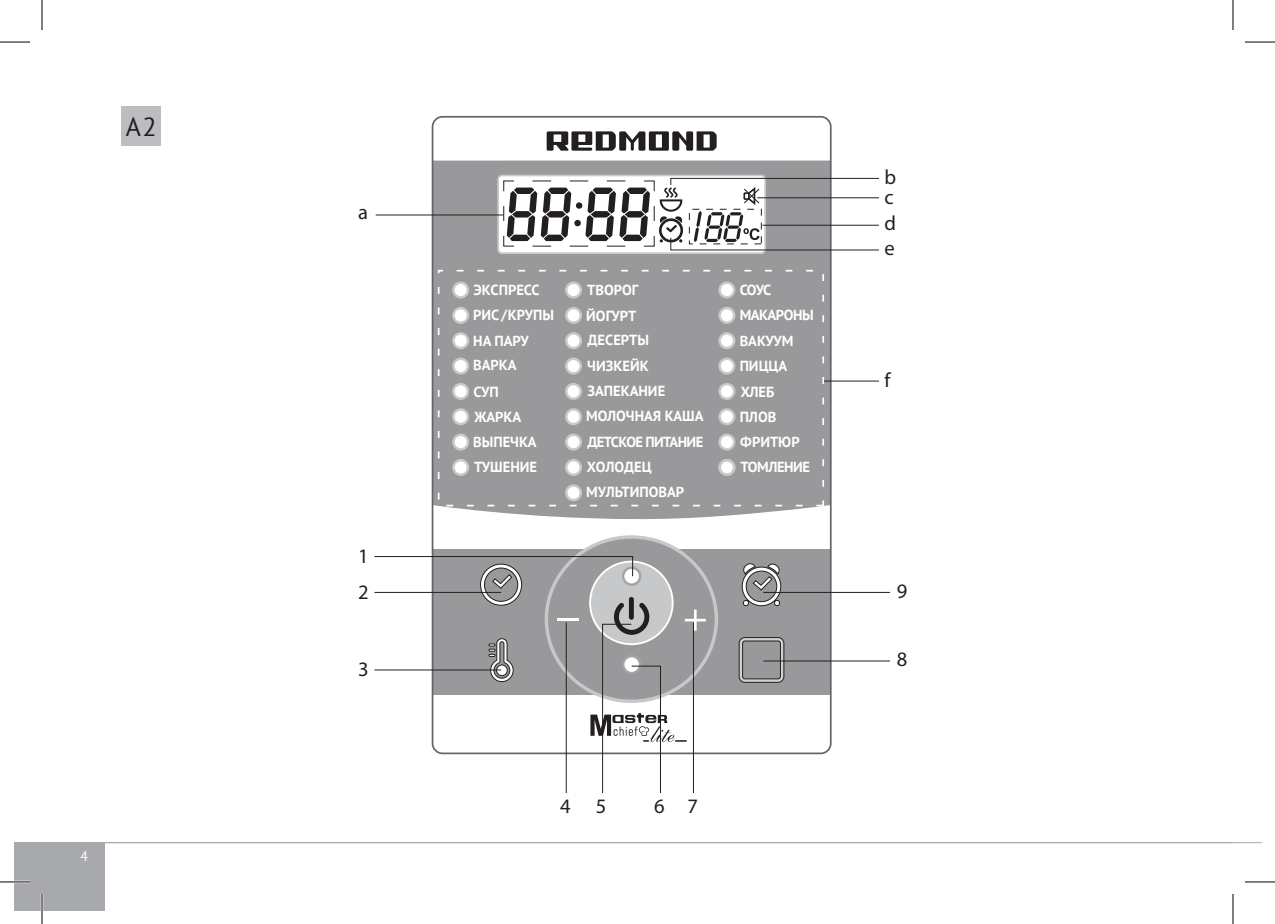
<style>
.page{position:relative;width:1275px;height:924px;background:#fff}
.page>*{position:absolute;margin:0;border:0;box-sizing:border-box;transform-origin:0 0}
.t1{font:26px "PT Sans";color:#231f20}
.t2{font:20.6px/20.4px "Myriad Pro";color:#231f20}
.t3{font:700 14.6px/25px "PT Sans";color:#fff}
.t4{font:700 14.6px/25.8px "PT Sans";letter-spacing:-.03em;color:#fff}
.t5{font:700 14.6px "PT Sans";letter-spacing:-.045em;color:#fff}
.t6{font:14px "PT Sans";color:#fff}
</style>
<div class="page">
<div style="left:14px;top:841px;width:90px;height:68px;background:#a8a9ad"></div>
<hr style="left:104px;top:841px;width:1129px;height:1px;background:#a8a9ad">
<div style="left:121px;top:106px;width:40px;height:40px;background:#bcbdc0"></div>
<div style="left:432px;top:549px;width:398px;height:145px;background:#99989b"></div>
<div style="left:435px;top:160px;width:393px;height:360px;background:#99989b"></div>
<svg style="left:453px;top:282px;width:15px;height:15px"></svg>
<div style="left:452px;top:281px;width:17px;height:17px;border:2px solid #c9cacc;border-radius:50%"></div>
<div style="left:453px;top:308px;width:15px;height:14px;background:#fff;border-radius:50%"></div>
<div style="left:452px;top:307px;width:17px;height:17px;border:2px solid #c9cacc;border-radius:50%"></div>
<div style="left:453px;top:333px;width:15px;height:15px;background:#fff;border-radius:50%"></div>
<div style="left:452px;top:332px;width:17px;height:17px;border:2px solid #c9cacc;border-radius:50%"></div>
<svg style="left:453px;top:358px;width:15px;height:15px"></svg>
<div style="left:452px;top:357px;width:17px;height:17px;border:2px solid #c9cacc;border-radius:50%"></div>
<div style="left:453px;top:384px;width:15px;height:14px;background:#fff;border-radius:50%"></div>
<div style="left:452px;top:383px;width:17px;height:17px;border:2px solid #c9cacc;border-radius:50%"></div>
<div style="left:453px;top:409px;width:15px;height:15px;background:#fff;border-radius:50%"></div>
<div style="left:452px;top:408px;width:17px;height:17px;border:2px solid #c9cacc;border-radius:50%"></div>
<svg style="left:453px;top:434px;width:15px;height:15px"></svg>
<div style="left:452px;top:433px;width:17px;height:17px;border:2px solid #c9cacc;border-radius:50%"></div>
<svg style="left:453px;top:460px;width:15px;height:14px"></svg>
<div style="left:452px;top:458px;width:17px;height:17px;border:2px solid #c9cacc;border-radius:50%"></div>
<div style="left:566px;top:485px;width:15px;height:15px;background:#fff;border-radius:50%"></div>
<div style="left:565px;top:484px;width:17px;height:17px;border:2px solid #c9cacc;border-radius:50%"></div>
<svg style="left:566px;top:282px;width:15px;height:15px"></svg>
<div style="left:565px;top:281px;width:17px;height:17px;border:2px solid #c9cacc;border-radius:50%"></div>
<div style="left:566px;top:308px;width:15px;height:14px;background:#fff;border-radius:50%"></div>
<div style="left:565px;top:307px;width:17px;height:17px;border:2px solid #c9cacc;border-radius:50%"></div>
<div style="left:566px;top:333px;width:15px;height:15px;background:#fff;border-radius:50%"></div>
<div style="left:565px;top:332px;width:17px;height:17px;border:2px solid #c9cacc;border-radius:50%"></div>
<svg style="left:566px;top:358px;width:15px;height:15px"></svg>
<div style="left:565px;top:357px;width:17px;height:17px;border:2px solid #c9cacc;border-radius:50%"></div>
<div style="left:566px;top:384px;width:15px;height:14px;background:#fff;border-radius:50%"></div>
<div style="left:565px;top:383px;width:17px;height:17px;border:2px solid #c9cacc;border-radius:50%"></div>
<div style="left:566px;top:409px;width:15px;height:15px;background:#fff;border-radius:50%"></div>
<div style="left:565px;top:408px;width:17px;height:17px;border:2px solid #c9cacc;border-radius:50%"></div>
<svg style="left:566px;top:434px;width:15px;height:15px"></svg>
<div style="left:565px;top:433px;width:17px;height:17px;border:2px solid #c9cacc;border-radius:50%"></div>
<svg style="left:566px;top:460px;width:15px;height:14px"></svg>
<div style="left:565px;top:458px;width:17px;height:17px;border:2px solid #c9cacc;border-radius:50%"></div>
<div style="left:719px;top:282px;width:15px;height:15px;background:#fff;border-radius:50%"></div>
<div style="left:718px;top:281px;width:17px;height:17px;border:2px solid #c9cacc;border-radius:50%"></div>
<svg style="left:719px;top:308px;width:15px;height:14px"></svg>
<div style="left:718px;top:307px;width:17px;height:17px;border:2px solid #c9cacc;border-radius:50%"></div>
<svg style="left:719px;top:333px;width:15px;height:15px"></svg>
<div style="left:718px;top:332px;width:17px;height:17px;border:2px solid #c9cacc;border-radius:50%"></div>
<svg style="left:546px;top:536px;width:170px;height:165px"></svg>
<svg style="left:719px;top:358px;width:15px;height:15px"></svg>
<div style="left:718px;top:357px;width:17px;height:17px;border:2px solid #c9cacc;border-radius:50%"></div>
<svg style="left:719px;top:384px;width:15px;height:14px"></svg>
<div style="left:718px;top:383px;width:17px;height:17px;border:2px solid #c9cacc;border-radius:50%"></div>
<svg style="left:719px;top:409px;width:15px;height:15px"></svg>
<div style="left:718px;top:408px;width:17px;height:17px;border:2px solid #c9cacc;border-radius:50%"></div>
<svg style="left:719px;top:434px;width:15px;height:15px"></svg>
<div style="left:718px;top:433px;width:17px;height:17px;border:2px solid #c9cacc;border-radius:50%"></div>
<svg style="left:719px;top:460px;width:15px;height:14px"></svg>
<div style="left:718px;top:458px;width:17px;height:17px;border:2px solid #c7c8ca;border-radius:50%"></div>
<svg style="left:546px;top:131px;width:170px;height:20px"></svg>
<div style="left:497px;top:174px;width:269px;height:80px;border:2px solid #c7c8ca;border-radius:4px"></div>
<svg style="left:738px;top:637px;width:46px;height:45px"></svg>
<svg style="left:741px;top:563px;width:40px;height:43px"></svg>
<hr style="left:763px;top:591px;width:127px;height:1px;background:#231f20">
<svg style="left:374px;top:555px;width:332px;height:238px"></svg>
<hr style="left:763px;top:660px;width:127px;height:1px;background:#231f20">
<hr style="left:376px;top:214px;width:128px;height:1px;background:#231f20">
<hr style="left:823px;top:380px;width:56px;height:1px;background:#231f20">
<svg style="left:498px;top:175px;width:381px;height:78px"></svg>
<div style="left:438px;top:270px;width:386px;height:236px;border:2px dashed #fff"></div>
<hr style="left:0;top:880px;width:30px;height:2px;background:#fff">
<hr style="left:41px;top:893px;width:2px;height:30px;background:#fff">
<hr style="left:0;top:42px;width:30px;height:1px;background:#000">
<hr style="left:1245px;top:42px;width:30px;height:1px;background:#000">
<hr style="left:0;top:881px;width:30px;height:1px;background:#000">
<hr style="left:1245px;top:881px;width:30px;height:1px;background:#000">
<hr style="left:42px;top:0;width:1px;height:30px;background:#000">
<hr style="left:42px;top:893px;width:1px;height:30px;background:#000">
<hr style="left:1232px;top:0;width:1px;height:30px;background:#000">
<hr style="left:1232px;top:893px;width:1px;height:30px;background:#000">
<h1 class="t1" style="left:126px;top:110px;width:32px">A2</h1>
<p class="t6" style="left:81px;top:846px;width:9px">4</p>
<h2 class="t2" style="left:358px;top:202px;width:11px">a</h2>
<h2 class="t2" style="left:358px;top:545px;width:12px">1</h2>
<h2 class="t2" style="left:358px;top:581px;width:12px">2</h2>
<h2 class="t2" style="left:358px;top:658px;width:12px">3</h2>
<h2 class="t2" style="left:884px;top:166px;width:13px">b c</h2>
<h2 class="t2" style="left:884px;top:212px;width:13px">d</h2>
<h2 class="t2" style="left:884px;top:237px;width:12px">e</h2>
<p class="t3" style="left:473px;top:277px;width:82px">ЭКСПРЕСС<br>РИС / КРУПЫ</p>
<p class="t3" style="left:473px;top:328px;width:57px">НА ПАРУ</p>
<p class="t3" style="left:587px;top:277px;width:53px">ТВОРОГ</p>
<p class="t3" style="left:587px;top:327px;width:63px">ДЕСЕРТЫ</p>
<p class="t3" style="left:586px;top:302px;width:52px">ЙОГУРТ</p>
<p class="t3" style="left:739px;top:277px;width:33px">СОУС</p>
<p class="t4" style="left:739px;top:301px;width:75px">МАКАРОНЫ<br>ВАКУУМ</p>
<p class="t3" style="left:473px;top:352px;width:45px">ВАРКА</p>
<p class="t3" style="left:473px;top:378px;width:49px">СУП<br>ЖАРКА</p>
<p class="t3" style="left:587px;top:353px;width:80px;line-height:24.4px">ЧИЗКЕЙК<br>ЗАПЕКАНИЕ</p>
<p class="t3" style="left:586px;top:403px;width:119px">МОЛОЧНАЯ КАША</p>
<p class="t3" style="left:739px;top:353px;width:49px">ПИЦЦА</p>
<p class="t3" style="left:741px;top:378px;width:35px">ХЛЕБ</p>
<p class="t3" style="left:739px;top:404px;width:38px">ПЛОВ</p>
<h2 class="t2" style="left:884px;top:369px;width:8px">f</h2>
<p class="t3" style="left:473px;top:428px;width:65px">ВЫПЕЧКА</p>
<p class="t5" style="left:587px;top:431px;width:117px">ДЕТСКОЕ ПИТАНИЕ</p>
<p class="t3" style="left:740px;top:428px;width:61px">ФРИТЮР</p>
<p class="t3" style="left:474px;top:454px;width:64px">ТУШЕНИЕ</p>
<p class="t3" style="left:587px;top:454px;width:66px">ХОЛОДЕЦ</p>
<p class="t4" style="left:740px;top:453px;width:71px">ТОМЛЕНИЕ</p>
<p class="t3" style="left:586px;top:479px;width:99px">МУЛЬТИПОВАР</p>
<h2 class="t2" style="left:897px;top:580px;width:12px">9</h2>
<h2 class="t2" style="left:897px;top:648px;width:12px">8</h2>
<h2 class="t2" style="left:560px;top:794px;width:48px">4 5</h2>
<h2 class="t2" style="left:654px;top:794px;width:45px">6 7</h2>
</div>
